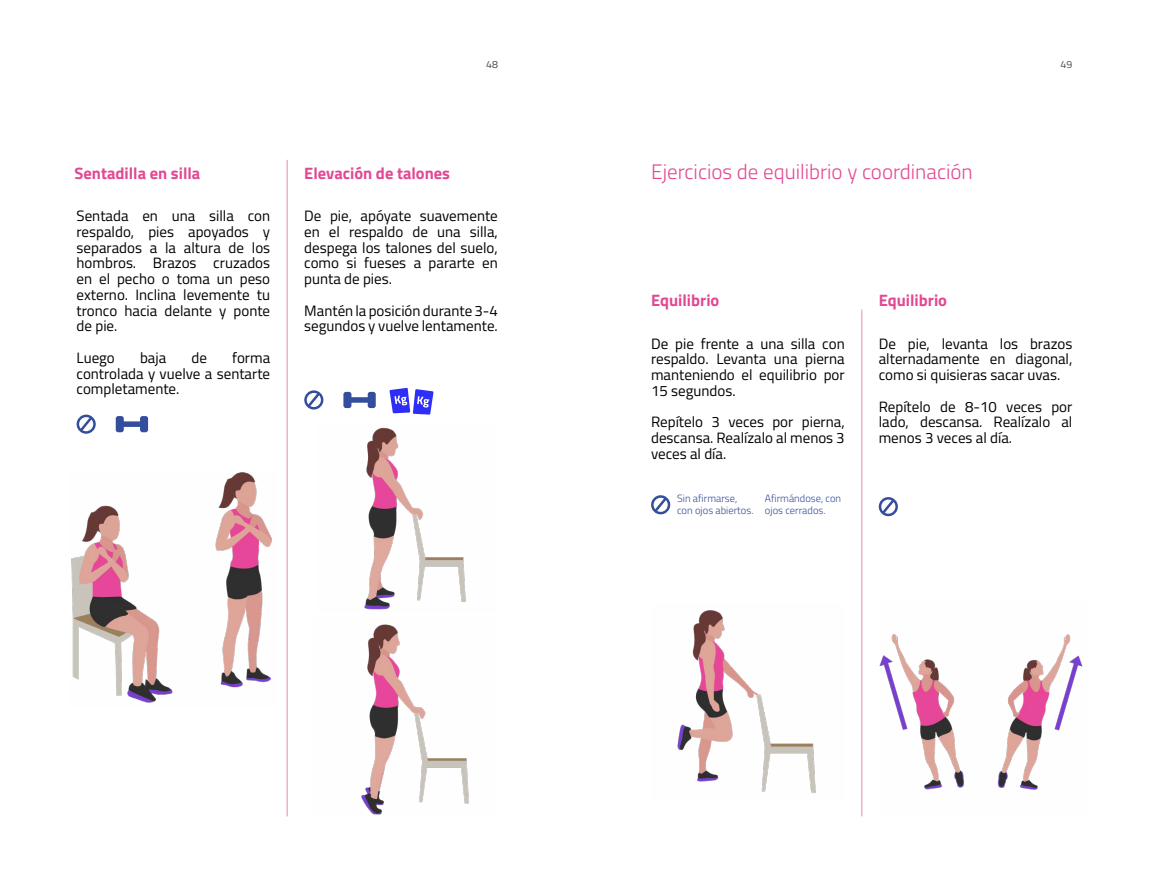
<style>
.page{position:relative;width:1149px;height:893px;background:#fff}
.page>*{position:absolute;margin:0;border:0;box-sizing:border-box;transform-origin:0 0}
.t1{font:300 21px "Titillium Web";color:#e14993}
.t2{font:700 16.5px "Titillium Web";color:#e14993}
.t3{font:15px/15.8px "Titillium Web";color:#000;text-align:justify}
.t4{font:300 10.5px/12px "Titillium Web";color:#344e9d}
.t5{font:10.5px "Titillium Web";color:#4f4c4d}
</style>
<div class="page">
<hr style="left:286px;top:160px;width:2px;height:656px;background:#f0b0d0">
<svg style="left:77px;top:415px;width:19px;height:19px"></svg>
<svg style="left:304px;top:390px;width:19px;height:20px"></svg>
<svg style="left:116px;top:416px;width:32px;height:16px"></svg>
<svg style="left:343px;top:392px;width:32px;height:16px"></svg>
<svg style="left:389px;top:388px;width:44px;height:27px"></svg>
<hr style="left:860px;top:310px;width:2px;height:506px;background:#f0b0d0">
<svg style="left:651px;top:495px;width:19px;height:19px"></svg>
<svg style="left:878px;top:497px;width:19px;height:19px"></svg>
<img style="left:364px;top:427px;width:102px;height:183px">
<img style="left:361px;top:624px;width:108px;height:191px">
<img style="left:71px;top:472px;width:201px;height:231px">
<img style="left:677px;top:610px;width:139px;height:183px">
<img style="left:879px;top:634px;width:204px;height:156px">
<p class="t5" style="left:486px;top:57px;width:13px">48</p>
<p class="t5" style="left:1060px;top:57px;width:13px">49</p>
<p class="t2" style="left:74px;top:160px;width:127px">Sentadilla en silla</p>
<p class="t2" style="left:304px;top:160px;width:147px">Elevación de talones</p>
<p class="t3" style="left:77px;top:207px;width:195px">Sentada en una silla con respaldo, pies apoyados y separados a la altura de los hombros. Brazos cruzados en el pecho o toma un peso externo. Inclina levemente tu tronco hacia delante y ponte de pie.</p>
<p class="t3" style="left:77px;top:349px;width:40px">Luego</p>
<p class="t3" style="left:140px;top:349px;width:28px">baja</p>
<p class="t3" style="left:191px;top:349px;width:17px">de</p>
<p class="t3" style="left:304px;top:207px;width:195px">De pie, apóyate suavemente en el respaldo de una silla, despega los talones del suelo, como si fueses a pararte en punta de pies.</p>
<p class="t3" style="left:304px;top:302px;width:195px">Mantén la posición durante 3-4 segundos y vuelve lentamente.</p>
<p class="t3" style="left:77px;top:349px;width:195px;text-indent:155px">forma controlada y vuelve a sentarte completamente.</p>
<h1 class="t1" style="left:651px;top:156px;width:323px">Ejercicios de equilibrio y coordinación</h1>
<p class="t2" style="left:651px;top:288px;width:70px">Equilibrio</p>
<p class="t2" style="left:878px;top:288px;width:70px">Equilibrio</p>
<p class="t3" style="left:651px;top:335px;width:195px">De pie frente a una silla con respaldo. Levanta una pierna manteniendo el equilibrio por 15 segundos.</p>
<p class="t3" style="left:651px;top:414px;width:195px">Repítelo 3 veces por pierna, descansa. Realízalo al menos 3 veces al día.</p>
<p class="t3" style="left:878px;top:335px;width:195px">De pie, levanta los brazos alternadamente en diagonal, como si quisieras sacar uvas.</p>
<p class="t3" style="left:878px;top:398px;width:195px">Repítelo de 8-10 veces por lado, descansa. Realízalo al menos 3 veces al día.</p>
<p class="t4" style="left:677px;top:492px;width:78px">Sin afirmarse, con ojos abiertos.</p>
<p class="t4" style="left:764px;top:492px;width:78px">Afirmándose, con ojos cerrados.</p>
</div>
